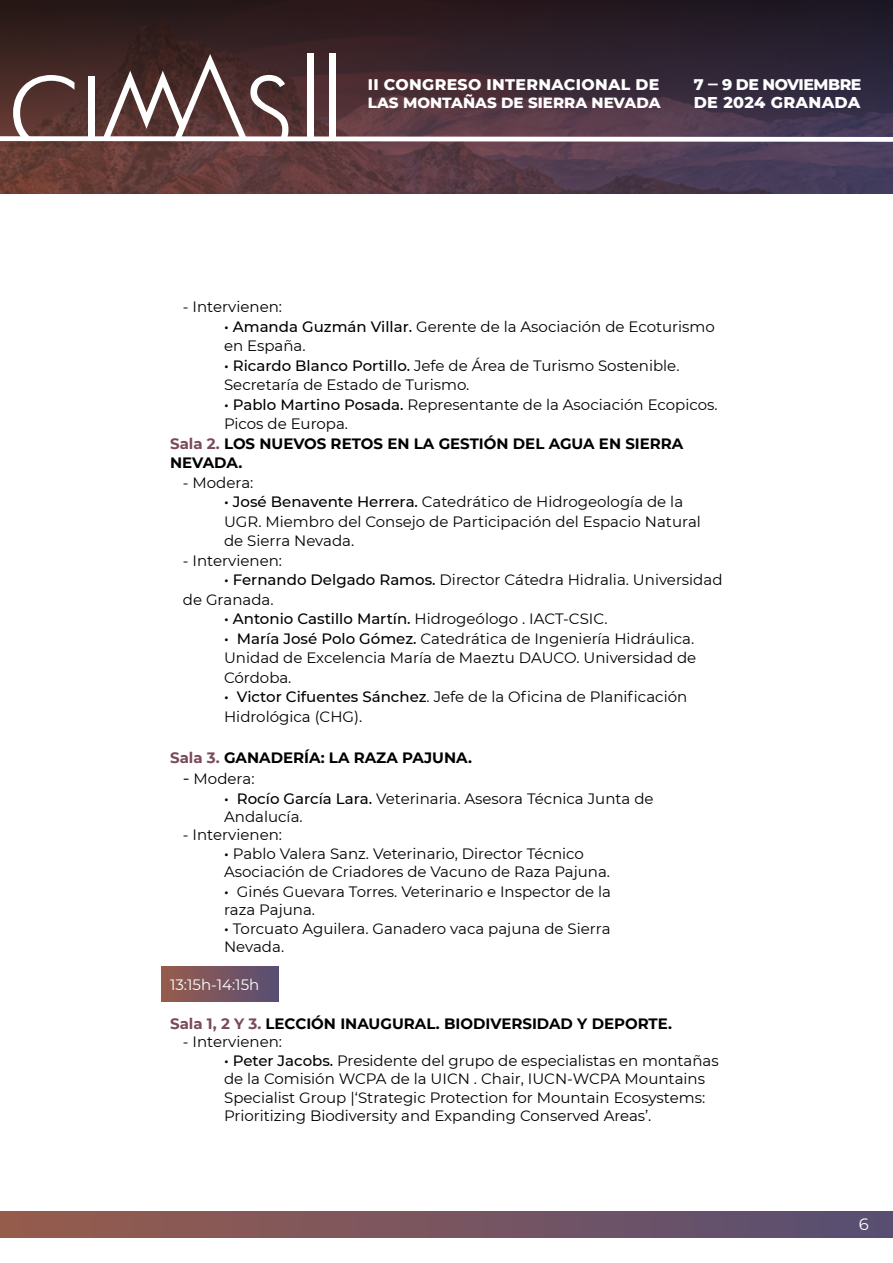
<style>
.page{position:relative;width:893px;height:1263px;background:#fff}
.page>*{position:absolute;margin:0;border:0;box-sizing:border-box;transform-origin:0 0}
.t1{font:16.5px "Montserrat";color:#fff}
.t2{font:800 16.05px "Montserrat";letter-spacing:.02em;color:#fff}
.t3{font:800 15.75px "Montserrat";letter-spacing:.02em;color:#fff}
.t4{font:800 15.75px "Montserrat";letter-spacing:-.03em;color:#fff}
.t5{font:15px/19.5px "Montserrat";color:#000}
.t6{font:700 15px "Montserrat";color:#000}
.t7{font:500 15px "Montserrat";color:#000}
.t8{font:800 15px "Montserrat";color:#fff}
.t9{font:15px "Montserrat";color:#fff}
.s1{font-weight:500}
.s2{color:#7b4a5a}
.s3{font-weight:400}
.s4{font-size:18px}
</style>
<div class="page">
<img style="left:0;top:146px;width:893px;height:47px">
<svg style="left:0;top:0;width:893px;height:146px;fill:#2b1d22"></svg>
<svg style="left:0;top:54px;width:893px;height:88px"></svg>
<div style="left:0;top:1212px;width:893px;height:25px;background:linear-gradient(to right,#985c4c,#584e73)"></div>
<div style="left:162px;top:967px;width:116px;height:35px;background:linear-gradient(to right,#985c4d,#594f72)"></div>
<p class="t3" style="left:368px;top:73px;width:293px">II CONGRESO INTERNACIONAL DE</p>
<p class="t8" style="left:368px;top:92px;width:294px">LAS MONTAÑAS DE SIERRA NEVADA</p>
<p class="t4" style="left:694px;top:73px;width:169px">7 ‒ 9 DE NOVIEMBRE</p>
<p class="t2" style="left:694px;top:91px;width:168px">DE 2024 GRANADA</p>
<p class="t5" style="left:183px;top:297px;width:101px">- Intervienen:</p>
<p class="t5" style="left:224px;top:316px;width:492px"><span class="s1">• Amanda Guzmán Villar.</span> Gerente de la Asociación de Ecoturismo en España.</p>
<p class="t5" style="left:224px;top:355px;width:457px"><span class="s1">• Ricardo Blanco Portillo.</span> Jefe de Área de Turismo Sostenible.<br>Secretaría de Estado de Turismo.</p>
<p class="t5" style="left:224px;top:394px;width:495px"><span class="s1">• Pablo Martino Posada.</span> Representante de la Asociación Ecopicos.</p>
<p class="t5" style="left:224px;top:414px;width:125px">Picos de Europa.</p>
<p class="t6" style="left:170px;top:433px;width:515px"><span class="s2">Sala 2.</span> LOS NUEVOS RETOS EN LA GESTIÓN DEL AGUA EN SIERRA</p>
<p class="t6" style="left:170px;top:452px;width:74px">NEVADA.</p>
<p class="t5" style="left:183px;top:472px;width:72px">- Modera:</p>
<p class="t5" style="left:224px;top:492px;width:478px"><span class="s1">• José Benavente Herrera.</span> Catedrático de Hidrogeología de la<br>UGR. Miembro del Consejo de Participación del Espacio Natural de Sierra Nevada.</p>
<p class="t5" style="left:183px;top:550px;width:101px">- Intervienen:</p>
<p class="t5" style="left:183px;top:570px;width:541px;text-indent:41px"><span class="s1">• Fernando Delgado Ramos.</span> Director Cátedra Hidralia. Universidad de Granada.</p>
<p class="t7" style="left:224px;top:608px;width:385px">• Antonio Castillo Martín. <span class="s3">Hidrogeólogo . IACT-CSIC.</span></p>
<p class="t5" style="left:224px;top:628px;width:474px"><span class="s1">• María José Polo Gómez.</span> Catedrática de Ingeniería Hidráulica.<br>Unidad de Excelencia María de Maeztu DAUCO. Universidad de<br>Córdoba.</p>
<p class="t5" style="left:224px;top:687px;width:465px"><span class="s1">• Victor Cifuentes Sánchez</span>. Jefe de la Oficina de Planificación<br>Hidrológica (CHG).</p>
<p class="t6" style="left:170px;top:747px;width:303px"><span class="s2">Sala 3.</span> GANADERÍA: LA RAZA PAJUNA.</p>
<p class="t5" style="left:183px;top:769px;width:73px"><span class="s4">-</span> Modera:</p>
<p class="t5" style="left:224px;top:789px;width:431px;line-height:18px"><span class="s1">• Rocío García Lara.</span> Veterinaria. Asesora Técnica Junta de<br>Andalucía.</p>
<p class="t5" style="left:183px;top:824px;width:101px">- Intervienen:</p>
<p class="t5" style="left:224px;top:845px;width:387px;line-height:18px"><span class="s1">•</span> Pablo Valera Sanz. Veterinario, Director Técnico<br>Asociación de Criadores de Vacuno de Raza Pajuna.</p>
<p class="t5" style="left:224px;top:882px;width:388px;line-height:18px"><span class="s1">•</span> Ginés Guevara Torres. Veterinario e Inspector de la raza Pajuna.</p>
<p class="t5" style="left:224px;top:920px;width:388px;line-height:18px"><span class="s1">•</span> Torcuato Aguilera. Ganadero vaca pajuna de Sierra<br>Nevada.</p>
<p class="t9" style="left:170px;top:974px;width:91px">13:15h-14:15h</p>
<p class="t6" style="left:170px;top:1013px;width:503px"><span class="s2">Sala 1, 2 Y 3.</span> LECCIÓN INAUGURAL. BIODIVERSIDAD Y DEPORTE.</p>
<p class="t5" style="left:183px;top:1031px;width:101px">- Intervienen:</p>
<p class="t5" style="left:224px;top:1052px;width:496px;line-height:18px"><span class="s1">• Peter Jacobs.</span> Presidente del grupo de especialistas en montañas de la Comisión WCPA de la UICN . Chair, IUCN-WCPA Mountains Specialist Group |‘Strategic Protection for Mountain Ecosystems:<br>Prioritizing Biodiversity and Expanding Conserved Areas’.</p>
<p class="t1" style="left:859px;top:1213px;width:12px">6</p>
</div>
